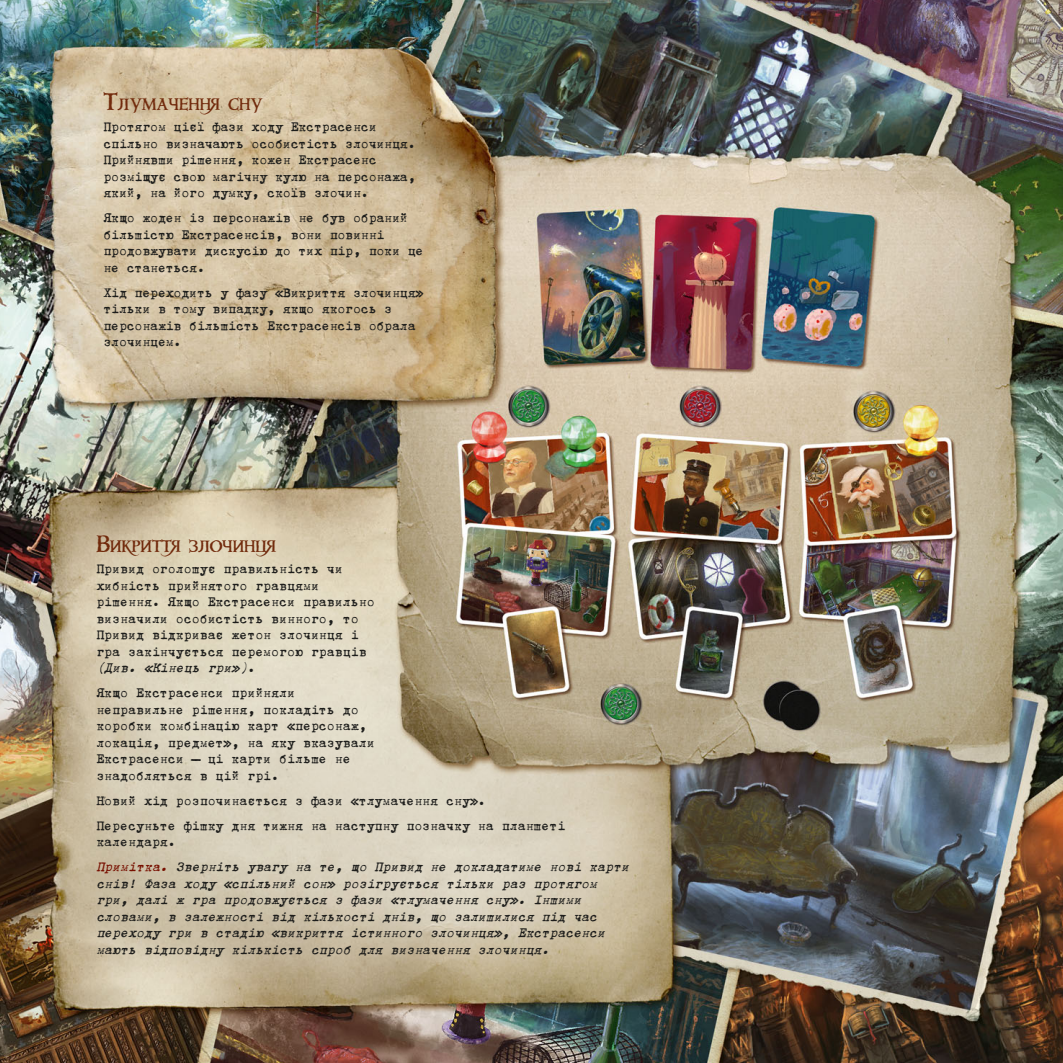
<style>
.page{position:relative;width:1063px;height:1063px;background:#fff}
.page>*{position:absolute;margin:0;border:0;box-sizing:border-box;transform-origin:0 0}
.t1{font:15px/16.5px "Trixie C";letter-spacing:-.02em;color:#1d1d1b}
.t2{font:italic 15px/16.5px "Trixie C";letter-spacing:-.02em;color:#1d1d1b}
.t3{font:500 14.7px "Windlass";color:#712a0c}
.s1{font-size:21px}
.s2{font-style:italic}
.s3{font-style:normal}
.s4{color:#770f00}
</style>
<div class="page">
<img style="left:0;top:0;width:1063px;height:1063px">
<p class="t3" style="left:103px;top:100px;width:161px"><span class="s1">Т</span>ЛУМАЧЕННЯСНУ</p>
<p class="t1" style="left:103px;top:118px;width:314px">Протягом цієї фази ходу Екстрасенси спільно визначають особистість злочинця.<br>Прийнявши рішення, кожен Екстрасенс розміщує свою магічну кулю на персонажа, який, на його думку, скоїв злочин.</p>
<p class="t1" style="left:103px;top:209px;width:322px">Якщо жоден із персонажів не був обраний більшістю Екстрасенсів, вони повинні продовжувати дискусію до тих пір, поки це не станеться.</p>
<p class="t1" style="left:103px;top:283px;width:322px">Хід переходить у фазу «Викриття злочинця» тільки в тому випадку, якщо якогось з персонажів більшість Екстрасенсів обрала злочинцем.</p>
<p class="t3" style="left:96px;top:542px;width:192px"><span class="s1">В</span>ИКРИТТЯЗЛОЧИНЦЯ</p>
<p class="t1" style="left:96px;top:560px;width:280px">Привид оголошує правильність чи хибність прийнятого гравцями рішення. Якщо Екстрасенси правильно визначили особистість винного, то<br>Привид відкриває жетон злочинця і гра закінчується перемогою гравців <span class="s2">(Див. «Кінець гри»)</span>.</p>
<p class="t1" style="left:96px;top:684px;width:280px">Якщо Екстрасенси прийняли неправильне рішення, покладіть до коробки комбінацію карт «персонаж, локація, предмет», на яку вказували<br>Екстрасенси — ці карти більше не знадобляться в цій грі.</p>
<p class="t1" style="left:96px;top:787px;width:471px;line-height:25px">Новий хід розпочинається з фази «тлумачення сну».<br>Пересуньте фішку дня тижня на наступну позначку на планшеті</p>
<p class="t2" style="left:96px;top:828px;width:537px;line-height:25px"><span class="s3">календаря.<br></span><span class="s4">Примітка.</span> Зверніть увагу на те, що Привид не докладатиме нові карти</p>
<p class="t2" style="left:96px;top:874px;width:513px">снів! Фаза ходу «спільний сон» розігрується тільки раз протягом гри, далі ж гра продовжується з фази «тлумачення сну». Іншими словами, в залежності від кількості днів, що залишилися під час переходу гри в стадію «викриття істинного злочинця», Екстрасенси мають відповідну кількість спроб для визначення злочинця.</p>
</div>
